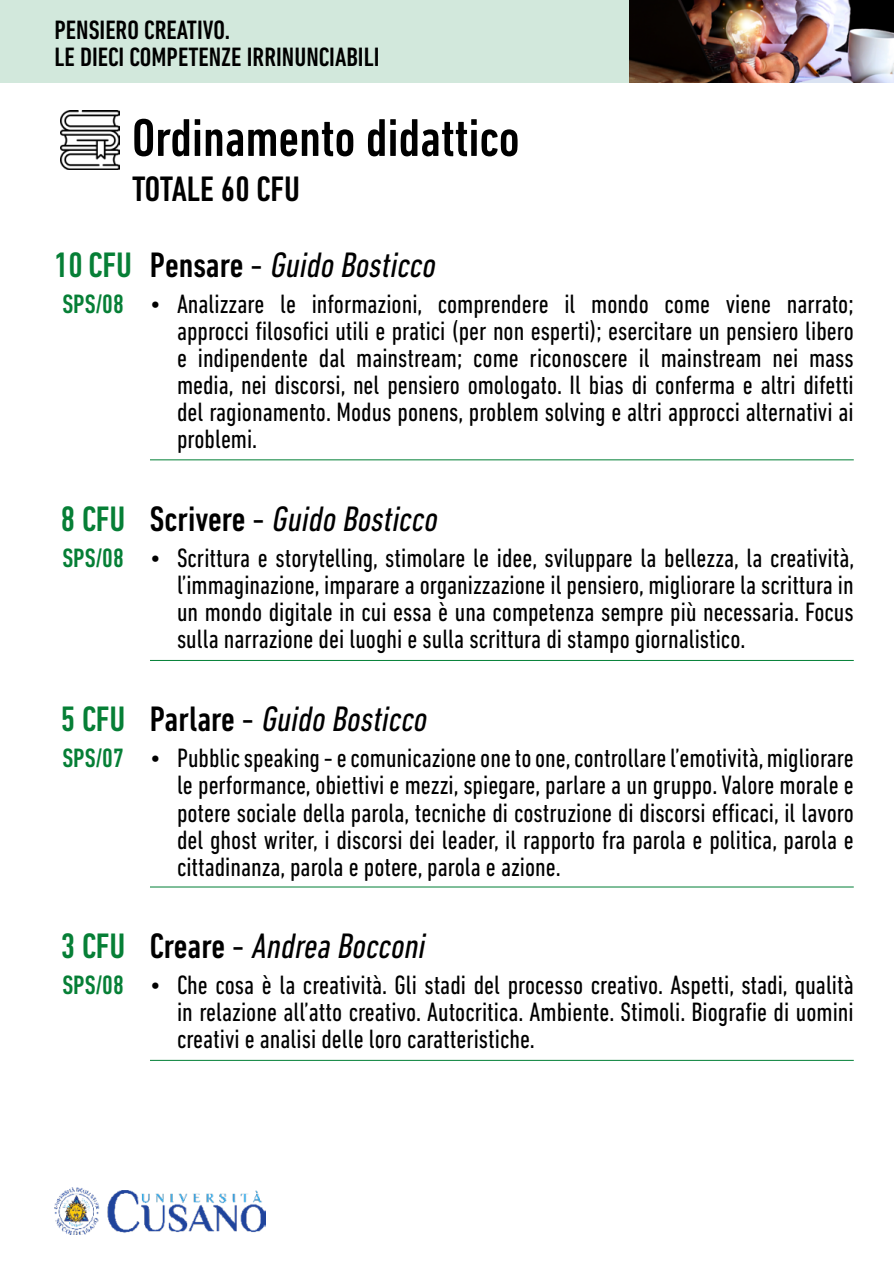
<style>
.page{position:relative;width:894px;height:1264px;background:#fff}
.page>*{position:absolute;margin:0;border:0;box-sizing:border-box;transform-origin:0 0}
.t1{font:500 condensed 54px "DIN Next LT Pro";color:#000}
.t2{font:italic condensed 36px "DIN Next LT Pro";color:#000}
.t3{font:500 condensed 36px "DIN Next LT Pro";color:#067f36}
.t4{font:500 condensed 36px "DIN Next LT Pro";color:#000}
.t5{font:condensed 27px/27px "DIN Next LT Pro";color:#000;text-align:justify}
.t6{font:500 condensed 27px "DIN Next LT Pro";color:#000}
.t7{font:500 condensed 27px "DIN Next LT Pro";color:#067f36}
.s1{font-weight:500;font-style:normal}
.s2{font-style:normal}
</style>
<div class="page">
<img style="left:54px;top:1187px;width:211px;height:47px">
<div style="left:0;top:0;width:893px;height:83px;background:#d2e8dc"></div>
<img style="left:60px;top:111px;width:59px;height:58px">
<hr style="left:150px;top:459px;width:703px;height:1px;background:#007f35">
<hr style="left:150px;top:660px;width:703px;height:1px;background:#007f35">
<hr style="left:150px;top:886px;width:703px;height:1px;background:#007f35">
<hr style="left:150px;top:1059px;width:703px;height:1px;background:#007f35">
<img style="left:630px;top:0;width:263px;height:83px">
<p class="t6" style="left:54px;top:15px;width:177px">PENSIERO CREATIVO.</p>
<p class="t6" style="left:54px;top:42px;width:326px">LE DIECI COMPETENZE IRRINUNCIABILI</p>
<p class="t1" style="left:132px;top:107px;width:389px">Ordinamento didattico</p>
<p class="t4" style="left:132px;top:168px;width:169px">TOTALE 60 CFU</p>
<p class="t3" style="left:54px;top:244px;width:80px">10 CFU</p>
<p class="t7" style="left:62px;top:288px;width:63px">SPS/08</p>
<p class="t2" style="left:150px;top:244px;width:293px"><span class="s1">P e n s a r e</span> <span class="s2">-</span> Guido Bosticco</p>
<p class="t5" style="left:177px;top:290px;width:678px;text-indent:-27px">• Analizzare le informazioni, comprendere il mondo come viene narrato; approcci filosofici utili e pratici (per non esperti); esercitare un pensiero libero e indipendente dal mainstream; come riconoscere il mainstream nei mass media, nei discorsi, nel pensiero omologato. Il bias di conferma e altri difetti del ragionamento. Modus ponens, problem solving e altri approcci alternativi ai problemi.</p>
<p class="t3" style="left:61px;top:498px;width:66px">8 CFU</p>
<p class="t7" style="left:62px;top:542px;width:63px">SPS/08</p>
<p class="t2" style="left:150px;top:498px;width:295px"><span class="s1">S c r i v e r e</span> <span class="s2">-</span> Guido Bosticco</p>
<p class="t5" style="left:177px;top:544px;width:678px;text-indent:-27px">• Scrittura e storytelling, stimolare le idee, sviluppare la bellezza, la creatività, l’immaginazione, imparare a organizzazione il pensiero, migliorare la scrittura in un mondo digitale in cui essa è una competenza sempre più necessaria. Focus sulla narrazione dei luoghi e sulla scrittura di stampo giornalistico.</p>
<p class="t3" style="left:61px;top:699px;width:66px">5 CFU</p>
<p class="t7" style="left:62px;top:743px;width:63px">SPS/07</p>
<p class="t3" style="left:61px;top:925px;width:66px">3 CFU</p>
<p class="t7" style="left:62px;top:969px;width:63px">SPS/08</p>
<p class="t2" style="left:150px;top:699px;width:284px"><span class="s1">P a r l a r e</span> <span class="s2">-</span> Guido Bosticco</p>
<p class="t5" style="left:177px;top:744px;width:678px;text-indent:-27px">• Pubblic speaking - e comunicazione one to one, controllare l’emotività, migliorare le performance, obiettivi e mezzi, spiegare, parlare a un gruppo. Valore morale e potere sociale della parola, tecniche di costruzione di discorsi efficaci, il lavoro del ghost writer, i discorsi dei leader, il rapporto fra parola e politica, parola e cittadinanza, parola e potere, parola e azione.</p>
<p class="t2" style="left:150px;top:925px;width:283px"><span class="s1">C re a re</span> <span class="s2">-</span> Andrea Bocconi</p>
<p class="t5" style="left:177px;top:971px;width:678px;text-indent:-27px">• Che cosa è la creatività. Gli stadi del processo creativo. Aspetti, stadi, qualità in relazione all’atto creativo. Autocritica. Ambiente. Stimoli. Biografie di uomini creativi e analisi delle loro caratteristiche.</p>
</div>
